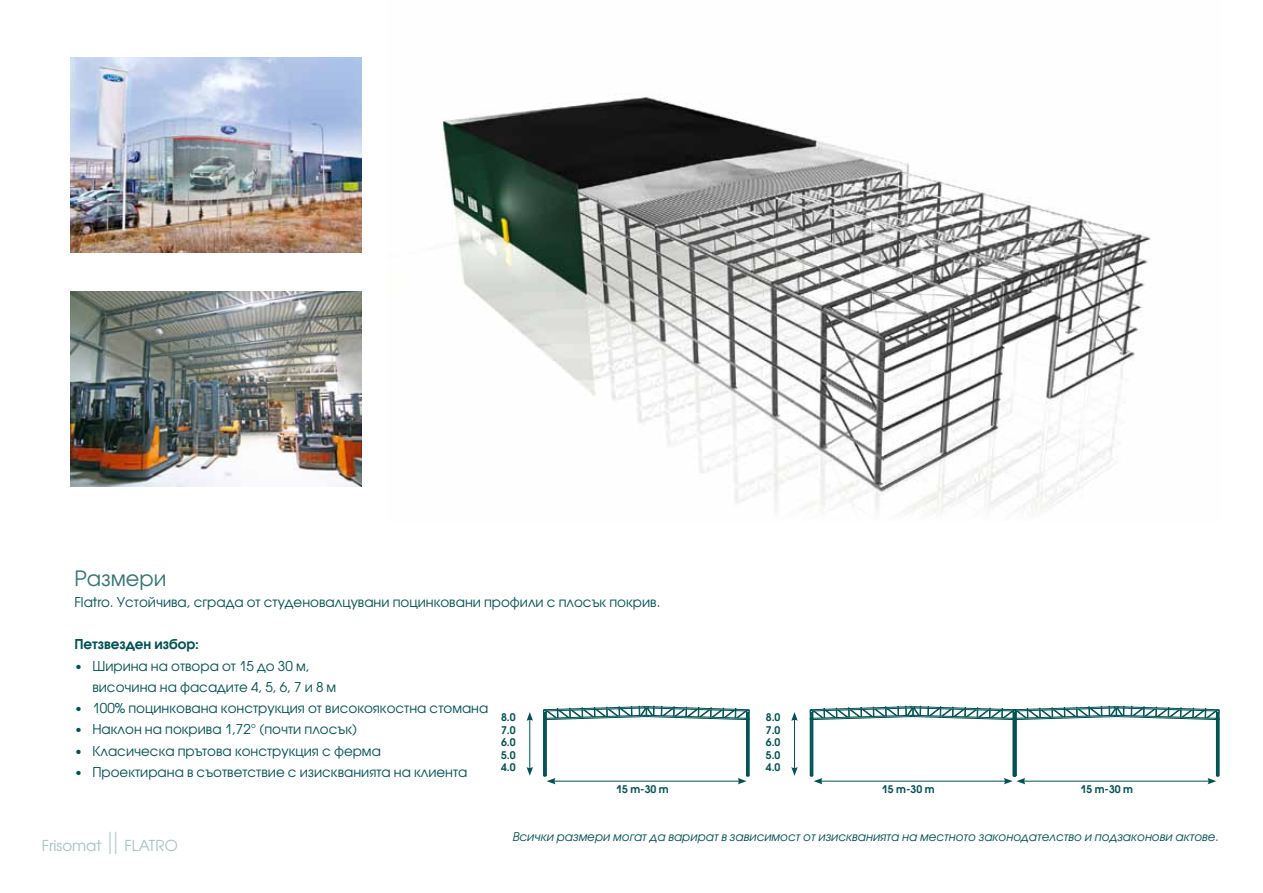
<style>
.page{position:relative;width:1263px;height:893px;background:#fff}
.page>*{position:absolute;margin:0;border:0;box-sizing:border-box;transform-origin:0 0}
.t1{font:21px "Avant Garde Gothic Book ITC";color:#337576}
.t2{font:15px "Avant Garde Gothic Book ITC";color:#a6c3c3}
.t3{font:13.5px/21.3px "Avant Garde Gothic Book ITC";color:#005253}
.t4{font:13.5px "Avant Garde Gothic Demi ITC";color:#005253}
.t5{font:italic 12px "Avant Garde Gothic Book ITC";color:#005253}
.t6{font:10.5px/12.6px "Avant Garde Gothic Demi ITC";color:#005253;text-align:justify}
.s1{font-size:30px}
</style>
<div class="page">
<img style="left:70px;top:291px;width:291px;height:195px">
<img style="left:70px;top:57px;width:291px;height:195px">
<svg style="left:543px;top:706px;width:206px;height:78px"></svg>
<svg style="left:810px;top:706px;width:409px;height:78px"></svg>
<img style="left:442px;top:97px;width:709px;height:418px">
<hr style="left:529px;top:718px;width:1px;height:51px;background:#005253">
<svg style="left:526px;top:767px;width:7px;height:9px"></svg>
<svg style="left:526px;top:712px;width:7px;height:9px"></svg>
<hr style="left:794px;top:718px;width:1px;height:51px;background:#005253">
<svg style="left:791px;top:767px;width:7px;height:9px"></svg>
<svg style="left:791px;top:712px;width:7px;height:9px"></svg>
<h1 class="t1" style="left:74px;top:565px;width:94px">Размери</h1>
<p class="t3" style="left:74px;top:591px;width:587px">Flatro. Устойчива, сграда от студеновалцувани поцинковани профили с плосък покрив.</p>
<p class="t4" style="left:74px;top:636px;width:126px">Петзвезден избор:</p>
<p class="t3" style="left:92px;top:655px;width:245px;text-indent:-18px">• Ширина на отвора от 15 до 30 м, височина на фасадите 4, 5, 6, 7 и 8 м</p>
<p class="t3" style="left:74px;top:697px;width:415px">• 100% поцинкована конструкция от високоякостна стомана</p>
<p class="t3" style="left:74px;top:719px;width:284px">• Наклон на покрива 1,72° (почти плосък)</p>
<p class="t3" style="left:74px;top:740px;width:308px">• Класическа прътова конструкция с ферма</p>
<p class="t3" style="left:74px;top:761px;width:394px">• Проектирана в съответствие с изискванията на клиента</p>
<p class="t6" style="left:501px;top:711px;width:16px">8.0<br>7.0<br>6.0<br>5.0<br>4.0</p>
<p class="t6" style="left:766px;top:711px;width:16px">8.0<br>7.0<br>6.0<br>5.0<br>4.0</p>
<p class="t6" style="left:616px;top:783px;width:54px">15 m-30 m</p>
<p class="t6" style="left:882px;top:783px;width:54px">15 m-30 m</p>
<p class="t6" style="left:1080px;top:783px;width:54px">15 m-30 m</p>
<p class="t2" style="left:42px;top:836px;width:137px">Frisomat <span class="s1">||</span> FLATRO</p>
<p class="t5" style="left:513px;top:829px;width:708px">Всички размери могат да варират в зависимост от изискванията на местното законодателство и подзаконови актове.</p>
</div>
